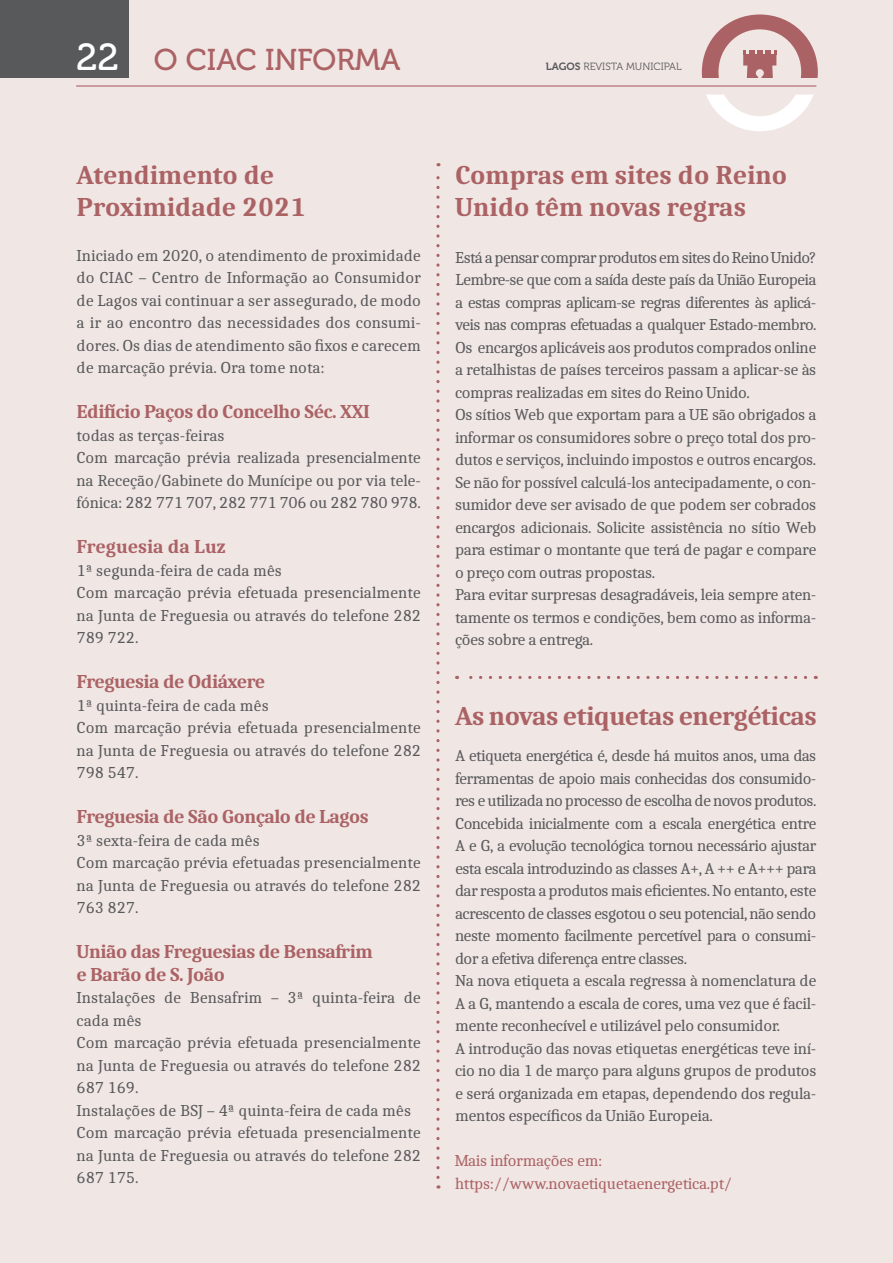
<style>
.page{position:relative;width:893px;height:1263px;background:#f0e6e4}
.page>*{position:absolute;margin:0;border:0;box-sizing:border-box;transform-origin:0 0}
.t1{font:30px "Museo 500";color:#ab6264}
.t2{font:700 27px/31.5px "Caladea";color:#ab6264}
.t3{font:700 27px "Caladea";letter-spacing:-.02em;color:#ab6264}
.t4{font:700 19.5px/22.5px "Caladea";letter-spacing:-.025em;color:#ab6264}
.t5{font:700 19.5px "Caladea";color:#ab6264}
.t6{font:16.5px/22.5px "Caladea";letter-spacing:-.025em;color:#58595b}
.t7{font:16.5px/22.5px "Caladea";color:#58595b}
.t8{font:16.5px/22.5px "Caladea";letter-spacing:-.02em;color:#ab6264}
.t9{font:10.5px "Museo 300";color:#58595b}
.s1{font-size:37.5px;color:#fff}
.s2{font-family:"Museo 700"}
</style>
<div class="page">
<svg style="left:702px;top:14px;width:116px;height:64px"></svg>
<svg style="left:706px;top:95px;width:107px;height:36px"></svg>
<div style="left:0;top:0;width:128px;height:78px;background:#58595b"></div>
<hr style="left:76px;top:85px;width:740px;height:2px;background:#ab6264">
<svg style="left:457px;top:676px;width:349px;height:3px"></svg>
<svg style="left:436px;top:163px;width:4px;height:1014px"></svg>
<h1 class="t1" style="left:76px;top:43px;width:260px"><span class="s1">22</span> o CIAC INFORMA</h1>
<p class="t9" style="left:546px;top:60px;width:137px"><span class="s2">LAGOS</span> REVISTA MUNICIPAL</p>
<h2 class="t2" style="left:77px;top:159px;width:231px">Atendimento de<br>Proximidade 2021</h2>
<p class="t6" style="left:77px;top:243px;width:346px;text-align:justify">Iniciado em 2020, o atendimento de proximidade do CIAC – Centro de Informação ao Consumidor de Lagos vai continuar a ser assegurado, de modo a ir ao encontro das necessidades dos consumi&shy;dores. Os dias de atendimento são fixos e carecem de marcação prévia. Ora tome nota:</p>
<p class="t4" style="left:77px;top:400px;width:295px">Edifício Paços do Concelho Séc. XXI</p>
<p class="t6" style="left:77px;top:423px;width:346px">todas as terças-feiras<br>Com marcação prévia realizada presencialmente na Receção/Gabinete do Munícipe ou por via tele&shy;fónica: 282 771 707, 282 771 706 ou 282 780 978.</p>
<p class="t5" style="left:77px;top:535px;width:151px">Freguesia da Luz</p>
<p class="t7" style="left:77px;top:558px;width:346px">1ª segunda-feira de cada mês<br>Com marcação prévia efetuada presencialmente na Junta de Freguesia ou através do telefone 282<br>789 722.</p>
<p class="t4" style="left:77px;top:670px;width:190px">Freguesia de Odiáxere</p>
<p class="t7" style="left:77px;top:693px;width:346px">1ª quinta-feira de cada mês<br>Com marcação prévia efetuada presencialmente na Junta de Freguesia ou através do telefone 282<br>798 547.</p>
<p class="t4" style="left:77px;top:805px;width:294px">Freguesia de São Gonçalo de Lagos</p>
<p class="t7" style="left:77px;top:828px;width:346px">3ª sexta-feira de cada mês<br>Com marcação prévia efetuadas presencialmente na Junta de Freguesia ou através do telefone 282<br>763 827.</p>
<p class="t4" style="left:77px;top:940px;width:298px">União das Freguesias de Bensafrim e Barão de S. João</p>
<p class="t7" style="left:77px;top:986px;width:346px">Instalações de Bensafrim – 3ª quinta-feira de cada mês<br>Com marcação prévia efetuada presencialmente na Junta de Freguesia ou através do telefone 282<br>687 169.<br>Instalações de BSJ – 4ª quinta-feira de cada mês Com marcação prévia efetuada presencialmente na Junta de Freguesia ou através do telefone 282<br>687 175.</p>
<h2 class="t2" style="left:455px;top:159px;width:334px">Compras em sites do Reino<br>Unido têm novas regras</h2>
<p class="t6" style="left:455px;top:245px;width:363px">Está a pensar comprar produtos em sites do Reino Unido?<br>Lembre-se que com a saída deste país da União Europeia a estas compras aplicam-se regras diferentes às aplicá&shy;veis nas compras efetuadas a qualquer Estado-membro.<br>Os encargos aplicáveis aos produtos comprados online a retalhistas de países terceiros passam a aplicar-se às compras realizadas em sites do Reino Unido.<br>Os sítios Web que exportam para a UE são obrigados a informar os consumidores sobre o preço total dos pro&shy;dutos e serviços, incluindo impostos e outros encargos.<br>Se não for possível calculá-los antecipadamente, o con&shy;sumidor deve ser avisado de que podem ser cobrados encargos adicionais. Solicite assistência no sítio Web para estimar o montante que terá de pagar e compare o preço com outras propostas.<br>Para evitar surpresas desagradáveis, leia sempre aten&shy;tamente os termos e condições, bem como as informa&shy;ções sobre a entrega.</p>
<h2 class="t3" style="left:455px;top:700px;width:363px">As novas etiquetas energéticas</h2>
<p class="t6" style="left:455px;top:744px;width:363px">A etiqueta energética é, desde há muitos anos, uma das ferramentas de apoio mais conhecidas dos consumido&shy;res e utilizada no processo de escolha de novos produtos.<br>Concebida inicialmente com a escala energética entre A e G, a evolução tecnológica tornou necessário ajustar esta escala introduzindo as classes A+, A ++ e A+++ para dar resposta a produtos mais eficientes. No entanto, este acrescento de classes esgotou o seu potencial, não sendo neste momento facilmente percetível para o consumi&shy;dor a efetiva diferença entre classes.<br>Na nova etiqueta a escala regressa à nomenclatura de A a G, mantendo a escala de cores, uma vez que é facil&shy;mente reconhecível e utilizável pelo consumidor.<br>A introdução das novas etiquetas energéticas teve iní&shy;cio no dia 1 de março para alguns grupos de produtos e será organizada em etapas, dependendo dos regula&shy;mentos específicos da União Europeia.</p>
<p class="t8" style="left:455px;top:1149px;width:279px">Mais informações em: https://www.novaetiquetaenergetica.pt/</p>
</div>
